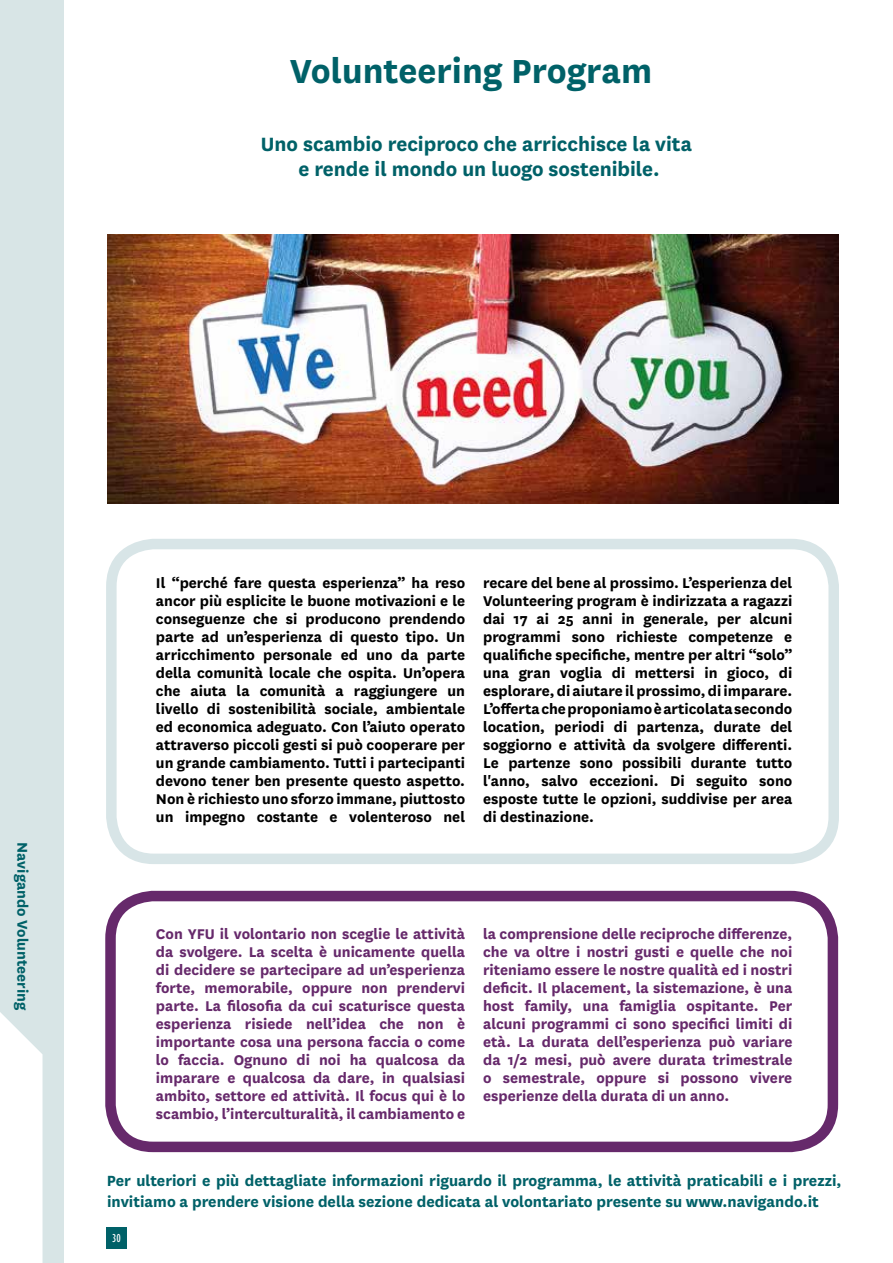
<style>
.page{position:relative;width:893px;height:1263px;background:#fff}
.page>*{position:absolute;margin:0;border:0;box-sizing:border-box;transform-origin:0 0}
.t1{font:700 39px "National";color:#006168}
.t2{font:700 22.5px/24.8px "National";color:#006168;text-align:center}
.t3{font:700 17.25px/21px "National";color:#006168}
.t4{font:700 16.5px/18px "National";color:#000;text-align:justify}
.t5{font:700 16.5px/18px "National";color:#66296b;text-align:justify}
.t6{font:700 16.5px "National";color:#006168}
.t7{font:condensed 12px "Gill Sans";color:#fff}
</style>
<div class="page">
<div style="left:0;top:0;width:64px;height:1263px;background:#d8e5e6"></div>
<div style="left:106px;top:1227px;width:21px;height:21px;background:#006168"></div>
<div style="left:106px;top:539px;width:733px;height:325px;border:10px solid #d8e5e7;border-radius:43px"></div>
<div style="left:105px;top:891px;width:733px;height:261px;border:10px solid #66296b;border-radius:43px"></div>
<img style="left:107px;top:235px;width:731px;height:269px">
<svg style="left:0;top:1012px;width:43px;height:251px;background:#fbfcfc"></svg>
<h1 class="t1" style="left:290px;top:44px;width:364px">Volunteering Program</h1>
<h2 class="t2" style="left:261px;top:130px;width:433px">Uno scambio reciproco che arricchisce la vita e rende il mondo un luogo sostenibile.</h2>
<p class="t6" style="left:34px;top:842px;width:170px;rotate:90deg">Navigando Volunteering</p>
<p class="t4" style="left:156px;top:573px;width:311px">Il “perché fare questa esperienza” ha reso ancor più esplicite le buone motivazioni e le conseguenze che si producono prendendo parte ad un’esperienza di questo tipo. Un arricchimento personale ed uno da parte della comunità locale che ospita. Un’opera che aiuta la comunità a raggiungere un livello di sostenibilità sociale, ambientale ed economica adeguato. Con l’aiuto operato attraverso piccoli gesti si può cooperare per un grande cambiamento. Tutti i partecipanti devono tener ben presente questo aspetto.<br>Non è richiesto uno sforzo immane, piuttosto un impegno costante e volenteroso nel</p>
<p class="t4" style="left:483px;top:573px;width:311px">recare del bene al prossimo. L’esperienza del Volunteering program è indirizzata a ragazzi dai 17 ai 25 anni in generale, per alcuni programmi sono richieste competenze e qualifiche specifiche, mentre per altri “solo” una gran voglia di mettersi in gioco, di esplorare, di aiutare il prossimo, di imparare.<br>L’offerta che proponiamo è articolata secondo location, periodi di partenza, durate del soggiorno e attività da svolgere differenti.<br>Le partenze sono possibili durante tutto l'anno, salvo eccezioni. Di seguito sono esposte tutte le opzioni, suddivise per area di destinazione.</p>
<p class="t5" style="left:156px;top:924px;width:311px">Con YFU il volontario non sceglie le attività da svolgere. La scelta è unicamente quella di decidere se partecipare ad un’esperienza forte, memorabile, oppure non prendervi parte. La filosofia da cui scaturisce questa esperienza risiede nell’idea che non è importante cosa una persona faccia o come lo faccia. Ognuno di noi ha qualcosa da imparare e qualcosa da dare, in qualsiasi ambito, settore ed attività. Il focus qui è lo scambio, l’interculturalità, il cambiamento e</p>
<p class="t5" style="left:483px;top:924px;width:311px">la comprensione delle reciproche differenze, che va oltre i nostri gusti e quelle che noi riteniamo essere le nostre qualità ed i nostri deficit. Il placement, la sistemazione, è una host family, una famiglia ospitante. Per alcuni programmi ci sono specifici limiti di età. La durata dell’esperienza può variare da 1/2 mesi, può avere durata trimestrale o semestrale, oppure si possono vivere esperienze della durata di un anno.</p>
<p class="t3" style="left:107px;top:1169px;width:736px">Per ulteriori e più dettagliate informazioni riguardo il programma, le attività praticabili e i prezzi, invitiamo a prendere visione della sezione dedicata al volontariato presente su www.navigando.it</p>
<p class="t7" style="left:112px;top:1231px;width:10px">30</p>
</div>
